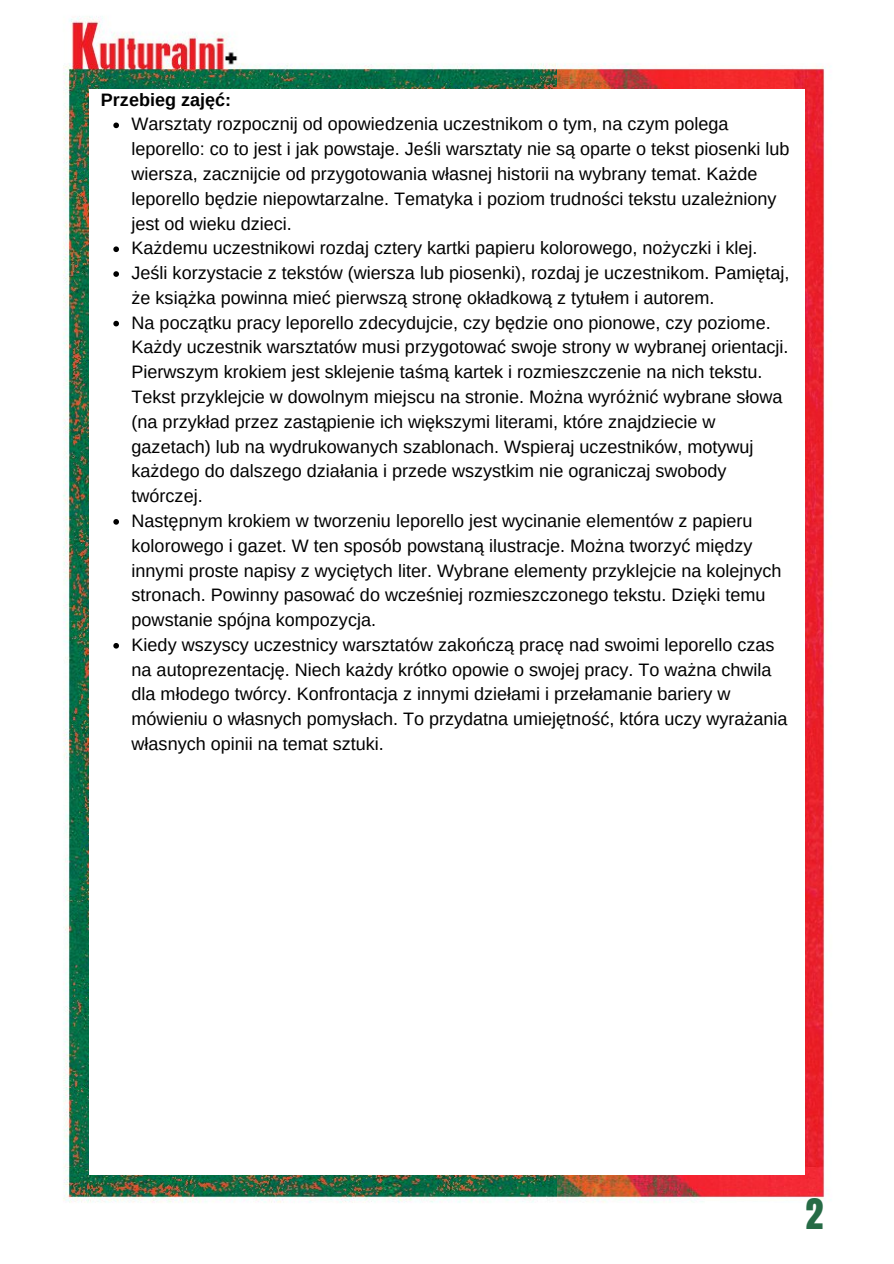
<style>
.page{position:relative;width:894px;height:1264px;background:#fff}
.page>*{position:absolute;margin:0;border:0;box-sizing:border-box;transform-origin:0 0}
.t1{font:36px "Anton";color:#266b46}
.t2{font:18px/24.8px "Arimo";color:#000}
.t3{font:700 18px "Arimo";color:#000}
</style>
<div class="page">
<img style="left:63px;top:16px;width:494px;height:1187px">
<img style="left:557px;top:63px;width:274px;height:1140px">
<div style="left:89px;top:89px;width:715px;height:1086px;background:#fff"></div>
<svg style="left:113px;top:122px;width:6px;height:6px"></svg>
<svg style="left:113px;top:246px;width:6px;height:6px"></svg>
<svg style="left:113px;top:271px;width:6px;height:6px"></svg>
<svg style="left:113px;top:321px;width:6px;height:5px"></svg>
<svg style="left:113px;top:519px;width:6px;height:5px"></svg>
<svg style="left:113px;top:643px;width:6px;height:5px"></svg>
<p class="t3" style="left:101px;top:89px;width:132px">Przebieg zajęć:</p>
<p class="t2" style="left:131px;top:112px;width:659px">Warsztaty rozpocznij od opowiedzenia uczestnikom o tym, na czym polega leporello: co to jest i jak powstaje. Jeśli warsztaty nie są oparte o tekst piosenki lub wiersza, zacznijcie od przygotowania własnej historii na wybrany temat. Każde leporello będzie niepowtarzalne. Tematyka i poziom trudności tekstu uzależniony jest od wieku dzieci.</p>
<p class="t2" style="left:131px;top:236px;width:627px">Każdemu uczestnikowi rozdaj cztery kartki papieru kolorowego, nożyczki i klej.</p>
<p class="t2" style="left:131px;top:260px;width:659px">Jeśli korzystacie z tekstów (wiersza lub piosenki), rozdaj je uczestnikom. Pamiętaj, że książka powinna mieć pierwszą stronę okładkową z tytułem i autorem.</p>
<p class="t2" style="left:131px;top:310px;width:658px">Na początku pracy leporello zdecydujcie, czy będzie ono pionowe, czy poziome.<br>Każdy uczestnik warsztatów musi przygotować swoje strony w wybranej orientacji.<br>Pierwszym krokiem jest sklejenie taśmą kartek i rozmieszczenie na nich tekstu.<br>Tekst przyklejcie w dowolnym miejscu na stronie. Można wyróżnić wybrane słowa (na przykład przez zastąpienie ich większymi literami, które znajdziecie w gazetach) lub na wydrukowanych szablonach. Wspieraj uczestników, motywuj każdego do dalszego działania i przede wszystkim nie ograniczaj swobody twórczej.</p>
<p class="t2" style="left:131px;top:508px;width:651px">Następnym krokiem w tworzeniu leporello jest wycinanie elementów z papieru kolorowego i gazet. W ten sposób powstaną ilustracje. Można tworzyć między innymi proste napisy z wyciętych liter. Wybrane elementy przyklejcie na kolejnych stronach. Powinny pasować do wcześniej rozmieszczonego tekstu. Dzięki temu powstanie spójna kompozycja.</p>
<p class="t2" style="left:131px;top:632px;width:657px">Kiedy wszyscy uczestnicy warsztatów zakończą pracę nad swoimi leporello czas na autoprezentację. Niech każdy krótko opowie o swojej pracy. To ważna chwila dla młodego twórcy. Konfrontacja z innymi dziełami i przełamanie bariery w mówieniu o własnych pomysłach. To przydatna umiejętność, która uczy wyrażania własnych opinii na temat sztuki.</p>
<p class="t1" style="left:805px;top:1187px;width:19px">2</p>
</div>
